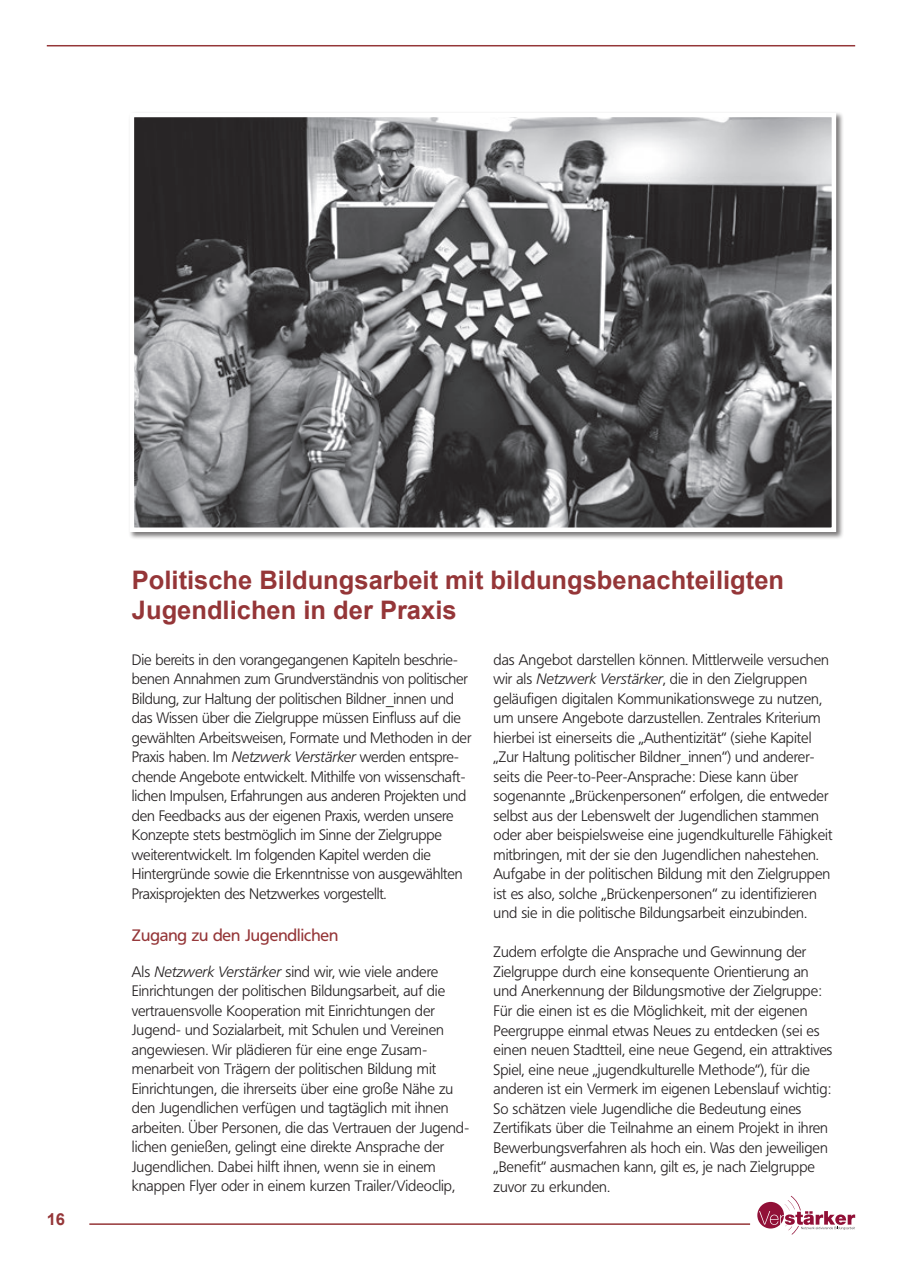
<style>
.page{position:relative;width:902px;height:1272px;background:#fff}
.page>*{position:absolute;margin:0;border:0;box-sizing:border-box;transform-origin:0 0}
.Überschrift{font:700 25.5px/30.6px "Arial";color:#953638}
.Zwischenüberschrift{font:16.5px "Frutiger BQ";color:#953638}
.t1{font:700 16.5px "Arial";color:#953638}
.Fließtext{font:300 15px/19.5px "Frutiger BQ";color:#231f20}
.s1{font-style:italic}
</style>
<div class="page">
<hr style="left:89px;top:1223px;width:661px;height:1px;background:#953638">
<svg style="left:757px;top:1195px;width:98px;height:39px"></svg>
<hr style="left:47px;top:45px;width:808px;height:1px;background:#953638">
<div style="left:128px;top:111px;width:715px;height:428px;background:#231f20;opacity:.6"></div>
<img style="left:135px;top:118px;width:696px;height:409px">
<div style="left:130px;top:113px;width:706px;height:419px;border:4px solid #fff"></div>
<p class="t1" style="left:47px;top:1207px;width:20px">16</p>
<p class="Überschrift" style="left:132px;top:565px;width:653px">Politische Bildungsarbeit mit bildungsbenachteiligten<br>Jugendlichen in der Praxis</p>
<p class="Fließtext" style="left:132px;top:650px;width:341px">Die bereits in den vorangegangenen Kapiteln beschrie&shy;benen Annahmen zum Grundverständnis von politischer Bildung, zur Haltung der politischen Bildner_innen und das Wissen über die Zielgruppe müssen Einfluss auf die gewählten Arbeitsweisen, Formate und Methoden in der Praxis haben. Im <span class="s1">Netzwerk Verstärker</span> werden entspre&shy;chende Angebote entwickelt. Mithilfe von wissenschaft&shy;lichen Impulsen, Erfahrungen aus anderen Projekten und den Feedbacks aus der eigenen Praxis, werden unsere Konzepte stets bestmöglich im Sinne der Zielgruppe weiterentwickelt. Im folgenden Kapitel werden die Hintergründe sowie die Erkenntnisse von ausgewählten Praxisprojekten des Netzwerkes vorgestellt.</p>
<p class="Zwischenüberschrift" style="left:132px;top:925px;width:208px">Zugang zu den Jugendlichen</p>
<p class="Fließtext" style="left:132px;top:962px;width:338px">Als <span class="s1">Netzwerk Verstärker</span> sind wir, wie viele andere Einrichtungen der politischen Bildungsarbeit, auf die vertrauensvolle Kooperation mit Einrichtungen der Jugend- und Sozialarbeit, mit Schulen und Vereinen angewiesen. Wir plädieren für eine enge Zusam&shy;menarbeit von Trägern der politischen Bildung mit Einrichtungen, die ihrerseits über eine große Nähe zu den Jugendlichen verfügen und tagtäglich mit ihnen arbeiten. Über Personen, die das Vertrauen der Jugend&shy;lichen genießen, gelingt eine direkte Ansprache der Jugendlichen. Dabei hilft ihnen, wenn sie in einem knappen Flyer oder in einem kurzen Trailer/Videoclip,</p>
<p class="Fließtext" style="left:493px;top:650px;width:340px">das Angebot darstellen können. Mittlerweile versuchen wir als <span class="s1">Netzwerk Verstärker</span>, die in den Zielgruppen geläufigen digitalen Kommunikationswege zu nutzen, um unsere Angebote darzustellen. Zentrales Kriterium hierbei ist einerseits die „Authentizität“ (siehe Kapitel „Zur Haltung politischer Bildner_innen“) und anderer&shy;seits die Peer-to-Peer-Ansprache: Diese kann über sogenannte „Brückenpersonen“ erfolgen, die entweder selbst aus der Lebenswelt der Jugendlichen stammen oder aber beispielsweise eine jugendkulturelle Fähigkeit mitbringen, mit der sie den Jugendlichen nahestehen.<br>Aufgabe in der politischen Bildung mit den Zielgruppen ist es also, solche „Brückenpersonen“ zu identifizieren und sie in die politische Bildungsarbeit einzubinden.</p>
<p class="Fließtext" style="left:493px;top:942px;width:340px">Zudem erfolgte die Ansprache und Gewinnung der Zielgruppe durch eine konsequente Orientierung an und Anerkennung der Bildungsmotive der Zielgruppe:<br>Für die einen ist es die Möglichkeit, mit der eigenen Peergruppe einmal etwas Neues zu entdecken (sei es einen neuen Stadtteil, eine neue Gegend, ein attraktives Spiel, eine neue „jugendkulturelle Methode“), für die anderen ist ein Vermerk im eigenen Lebenslauf wichtig:<br>So schätzen viele Jugendliche die Bedeutung eines Zertifikats über die Teilnahme an einem Projekt in ihren Bewerbungsverfahren als hoch ein. Was den jeweiligen „Benefit“ ausmachen kann, gilt es, je nach Zielgruppe zuvor zu erkunden.</p>
</div>
